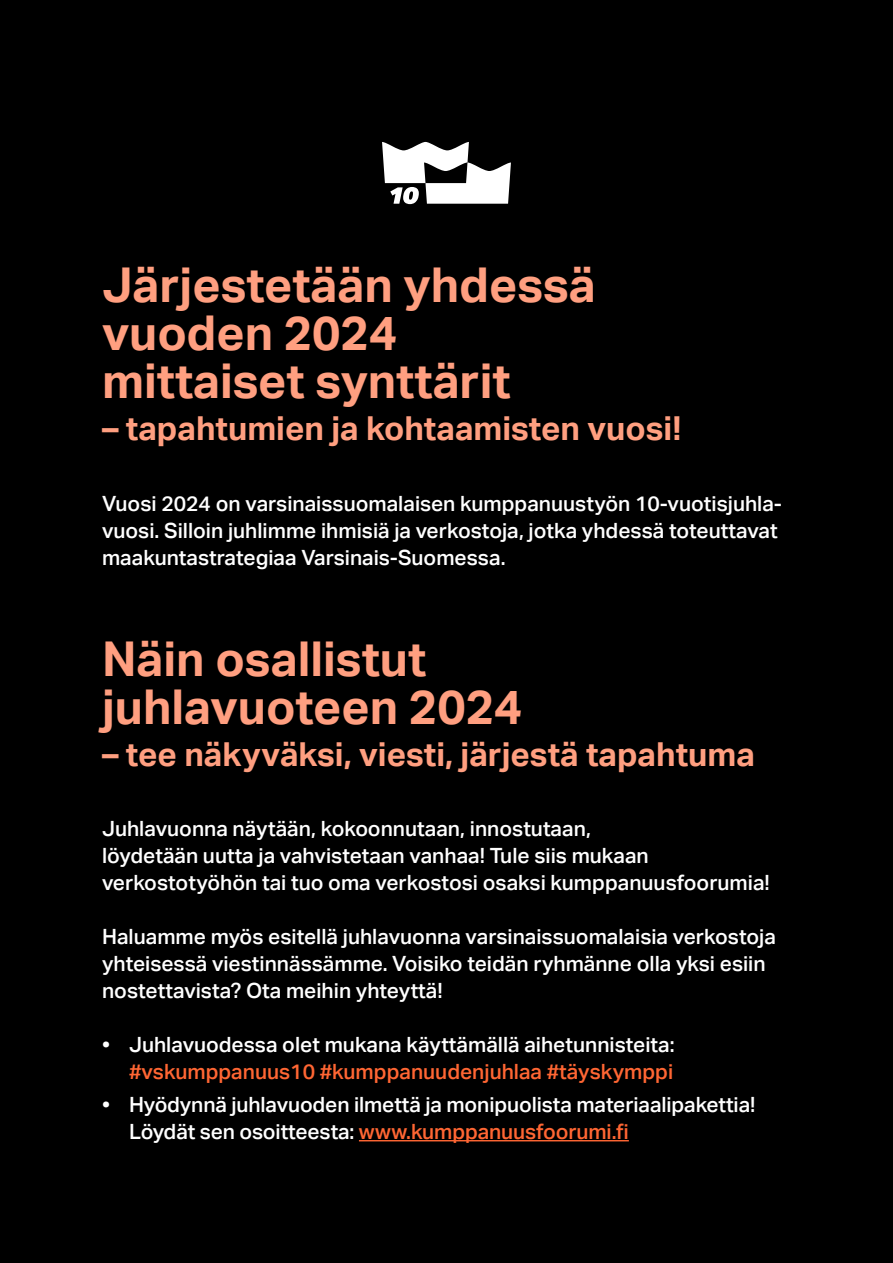
<style>
.page{position:relative;width:893px;height:1263px;background:#000}
.page>*{position:absolute;margin:0;border:0;box-sizing:border-box;transform-origin:0 0}
.H2_alaotsikko{font:700 48px/48px "Aktiv Grotesk";color:#ff9f80}
.H2_alaotsikko-2{font:700 33px "Aktiv Grotesk";color:#ff9f80}
.t1{font:500 21px/27px "Aktiv Grotesk";color:#fff}
.s1{color:#f63}
</style>
<div class="page">
<hr style="left:359px;top:1140px;width:270px;height:1px;background:#f63">
<svg style="left:382px;top:142px;width:129px;height:62px"></svg>
<h2 class="H2_alaotsikko" style="left:102px;top:262px;width:495px">Järjestetään yhdessä vuoden 2024 mittaiset synttärit</h2>
<h2 class="H2_alaotsikko-2" style="left:102px;top:409px;width:581px">– tapahtumien ja kohtaamisten vuosi!</h2>
<p class="t1" style="left:102px;top:490px;width:682px">Vuosi 2024 on varsinaissuomalaisen kumppanuustyön 10-vuotisjuhla&shy;vuosi. Silloin juhlimme ihmisiä ja verkostoja, jotka yhdessä toteuttavat maakuntastrategiaa Varsinais-Suomessa.</p>
<h2 class="H2_alaotsikko" style="left:102px;top:636px;width:422px">Näin osallistut juhlavuoteen 2024</h2>
<h2 class="H2_alaotsikko-2" style="left:102px;top:736px;width:654px">– tee näkyväksi, viesti, järjestä tapahtuma</h2>
<p class="t1" style="left:102px;top:815px;width:669px">Juhlavuonna näytään, kokoonnutaan, innostutaan,<br>löydetään uutta ja vahvistetaan vanhaa! Tule siis mukaan verkostotyöhön tai tuo oma verkostosi osaksi kumppanuusfoorumia!</p>
<p class="t1" style="left:102px;top:923px;width:675px">Haluamme myös esitellä juhlavuonna varsinaissuomalaisia verkostoja yhteisessä viestinnässämme. Voisiko teidän ryhmänne olla yksi esiin nostettavista? Ota meihin yhteyttä!</p>
<p class="t1" style="left:102px;top:1031px;width:574px;text-align:right">• Juhlavuodessa olet mukana käyttämällä aihetunnisteita: <span class="s1">#vskumppanuus10 #kumppanuudenjuhlaa #täyskymppi</span></p>
<p class="t1" style="left:129px;top:1091px;width:628px;text-indent:-27px">• Hyödynnä juhlavuoden ilmettä ja monipuolista materiaalipakettia!<br>Löydät sen osoitteesta: <span class="s1">www.kumppanuusfoorumi.fi</span></p>
</div>
